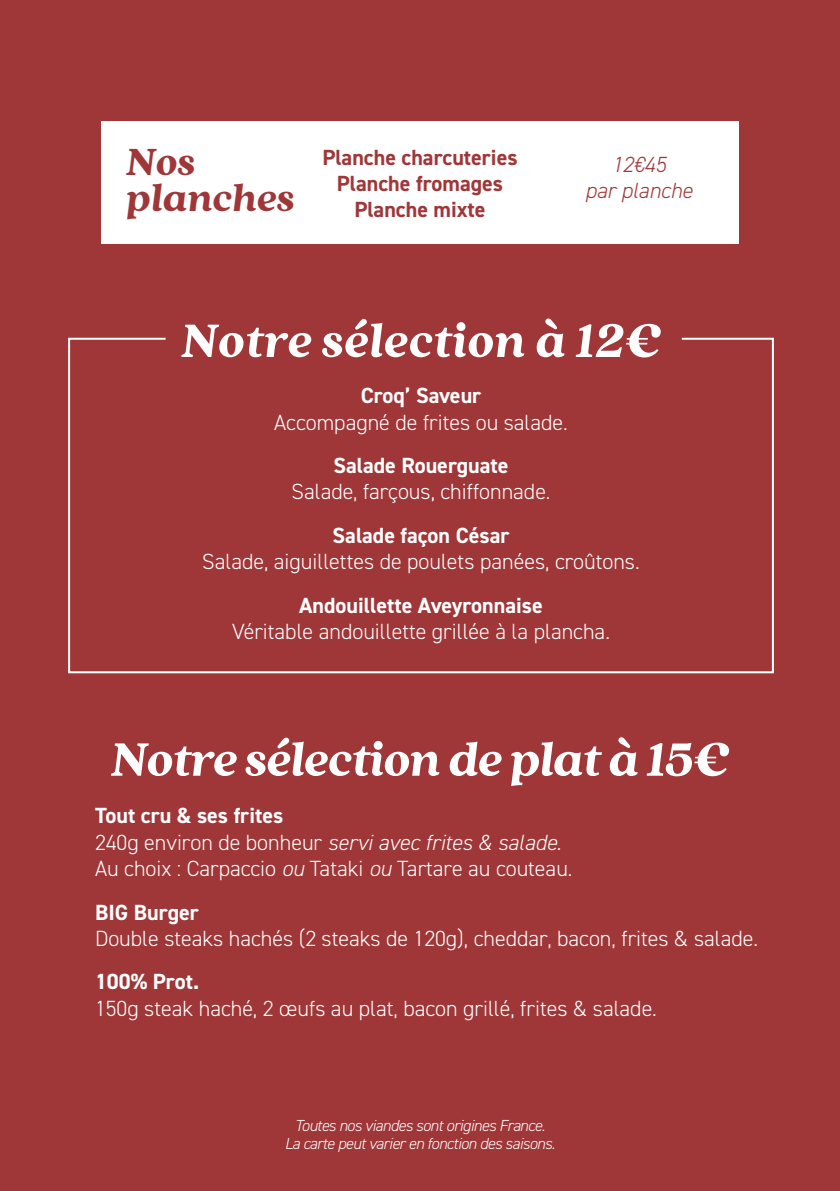
<style>
.page{position:relative;width:840px;height:1191px;background:#fff}
.page>*{position:absolute;margin:0;border:0;box-sizing:border-box;transform-origin:0 0}
.t1{font:italic 900 52px "Quincy CF";letter-spacing:-.015em;color:#fff}
.t2{font:italic 900 42px/36px "Quincy CF";letter-spacing:-.005em;color:#9f3739}
.t3{font:300 22px/26.4px "DIN2014";color:#fff}
.t4{font:700 22px "DIN2014";color:#fff}
.t5{font:700 22px/26.4px "DIN2014";color:#9f3739;text-align:center}
.t6{font:italic 300 22px/26.4px "DIN2014";color:#9f3739;text-align:center}
.t7{font:italic 300 16px/18.2px "DIN2014";letter-spacing:-.03em;color:#fff;text-align:center}
.s1{font-weight:700}
.s2{font-style:italic}
</style>
<div class="page">
<div style="left:0;top:0;width:839px;height:1191px;background:#9f3739"></div>
<svg style="left:68px;top:337px;width:706px;height:337px"></svg>
<div style="left:101px;top:121px;width:637px;height:123px;background:#fff"></div>
<h2 class="t2" style="left:126px;top:145px;width:170px">Nos planches</h2>
<p class="t5" style="left:322px;top:143px;width:197px">Planche charcuteries<br>Planche fromages<br>Planche mixte</p>
<p class="t6" style="left:584px;top:151px;width:109px">12€45<br>par planche</p>
<h1 class="t1" style="left:181px;top:308px;width:481px">Notre sélection à 12€</h1>
<p class="t4" style="left:360px;top:381px;width:122px">Croq’ Saveur</p>
<p class="t3" style="left:274px;top:409px;width:295px">Accompagné de frites ou salade.</p>
<p class="t4" style="left:333px;top:451px;width:176px">Salade Rouerguate</p>
<p class="t3" style="left:291px;top:478px;width:260px">Salade, farçous, chiffonnade.</p>
<p class="t4" style="left:332px;top:520px;width:178px">Salade façon César</p>
<p class="t3" style="left:202px;top:548px;width:438px">Salade, aiguillettes de poulets panées, croûtons.</p>
<p class="t4" style="left:299px;top:590px;width:245px">Andouillette Aveyronnaise</p>
<p class="t3" style="left:232px;top:618px;width:379px">Véritable andouillette grillée à la plancha.</p>
<h1 class="t1" style="left:111px;top:727px;width:619px">Notre sélection de plat à 15€</h1>
<p class="t3" style="left:95px;top:802px;width:478px"><span class="s1">Tout cru &amp; ses frites<br></span>240g environ de bonheur <span class="s2">servi avec frites &amp; salade.<br></span>Au choix : Carpaccio <span class="s2">ou</span> Tataki <span class="s2">ou</span> Tartare au couteau.</p>
<p class="t4" style="left:95px;top:897px;width:105px">BIG Burger</p>
<p class="t3" style="left:95px;top:925px;width:664px">Double steaks hachés (2 steaks de 120g), cheddar, bacon, frites &amp; salade.</p>
<p class="t4" style="left:95px;top:967px;width:106px">100% Prot.</p>
<p class="t3" style="left:95px;top:995px;width:563px">150g steak haché, 2 œufs au plat, bacon grillé, frites &amp; salade.</p>
<p class="t7" style="left:285px;top:1116px;width:272px">Toutes nos viandes sont origines France.<br>La carte peut varier en fonction des saisons.</p>
</div>
